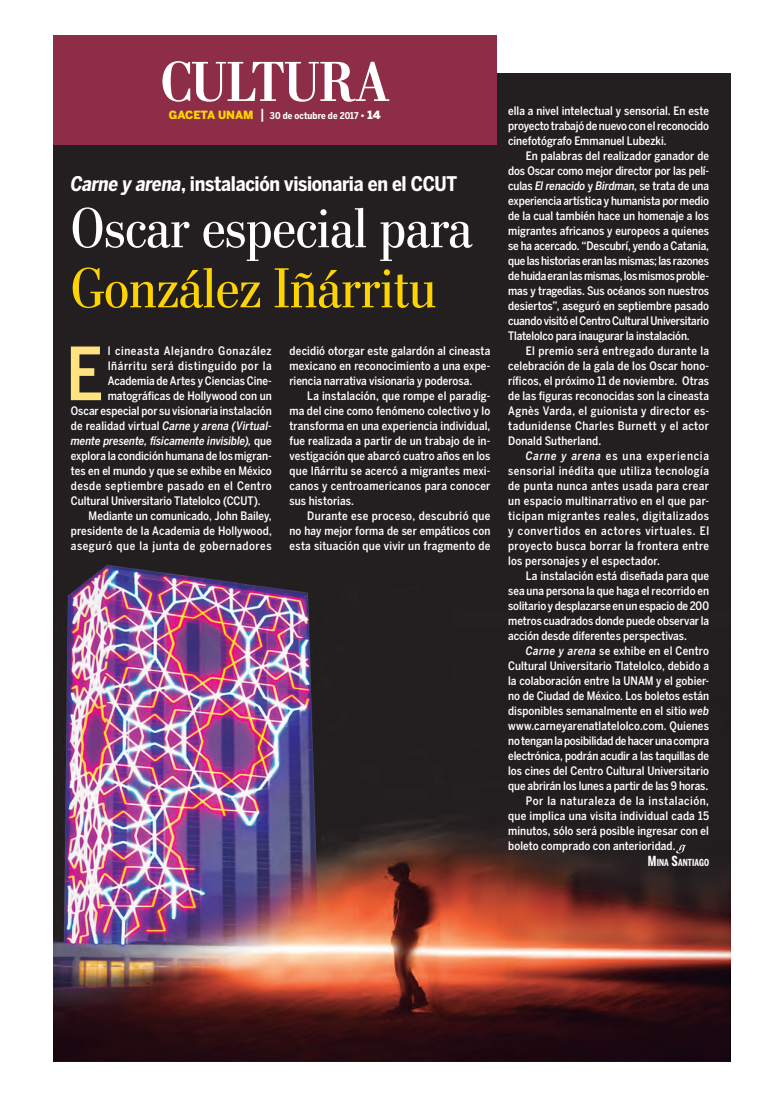
<style>
.page{position:relative;width:780px;height:1117px;background:#fff}
.page>*{position:absolute;margin:0;border:0;box-sizing:border-box;transform-origin:0 0}
._3_1_Tex_Cal_Cap4{font:500 72.38px "Benton Sans Cond";color:#ffe380}
._1_0_Cabeza_Principa{font:56.25px/60px "Stilson";color:#fff}
.t1{font:700 56.25px "Stilson";letter-spacing:.005em;color:#fff}
._0_0_Balazo{font:700 20px "Benton Sans Cond";letter-spacing:-.015em;color:#fff}
._3_1_Tex_Cal{font:500 11.62px/15px "Benton Sans Cond";letter-spacing:.005em;color:#fff;text-align:justify}
._3_1_Tex_Cal_Cap4-2{font:500 11.62px "Benton Sans Cond";color:#fff}
._3_1_Tex_Cal_Cap4-3{font:italic 500 11.62px "Benton Sans Cond";color:#fff}
._3_1_Tex_Cal_Cap4-4{font:500 11.62px "Benton Sans Cond";letter-spacing:.045em;color:#fff}
._3_1_Tex_Cal_Cap4-5{font:500 11.62px "Benton Sans Cond";letter-spacing:.04em;color:#fff}
._4_0_Crédito_nota_in{font:700 9.62px "Benton Sans Comp";letter-spacing:.01em;color:#fff}
._9_0_Folio_Fecha{font:700 9.38px "Benton Sans Cond";letter-spacing:.01em;color:#fff}
.s1{font-family:"Benton Sans";font-weight:900;font-size:11.25px;color:#fed304}
.s2{font-family:"Benton Sans";font-weight:500;font-size:13.75px}
.s3{font-family:"Benton Sans";font-weight:900}
.s4{font-family:"Benton Sans";font-weight:900;font-size:11.25px}
.s5{font-style:italic}
.s6{color:#fed304}
.s7{font-style:normal}
.s8{font-size:13.75px}
</style>
<div class="page">
<img style="left:53px;top:73px;width:677px;height:988px">
<div style="left:53px;top:35px;width:443px;height:110px;background:#8d2d47"></div>
<svg style="left:676px;top:844px;width:10px;height:9px"></svg>
<p class="t1" style="left:161px;top:48px;width:229px">CULTURA</p>
<p class="_9_0_Folio_Fecha" style="left:169px;top:110px;width:213px"><span class="s1">GACETA UNAM</span> <span class="s2">|</span> 30 de octubre de 2017 <span class="s3">•</span> <span class="s4">14</span></p>
<p class="_0_0_Balazo" style="left:71px;top:172px;width:388px"><span class="s5">Carne y arena</span>, instalación visionaria en el CCUT</p>
<p class="_1_0_Cabeza_Principa" style="left:71px;top:198px;width:403px">Oscar especial para<br><span class="s6">González Iñárritu</span></p>
<p class="_3_1_Tex_Cal" style="left:289px;top:343px;width:202px">decidió otorgar este galardón al cineasta mexicano en reconocimiento a una expe&shy;riencia narrativa visionaria y poderosa.</p>
<p class="_3_1_Tex_Cal" style="left:289px;top:388px;width:202px;text-indent:18px">La instalación, que rompe el paradig&shy;ma del cine como fenómeno colectivo y lo transforma en una experiencia individual, fue realizada a partir de un trabajo de in&shy;vestigación que abarcó cuatro años en los que Iñárritu se acercó a migrantes mexi&shy;canos y centroamericanos para conocer sus historias.</p>
<p class="_3_1_Tex_Cal" style="left:289px;top:508px;width:202px;text-indent:18px">Durante ese proceso, descubrió que no hay mejor forma de ser empáticos con esta situación que vivir un fragmento de</p>
<p class="_3_1_Tex_Cal_Cap4" style="left:66px;top:331px;width:39px">E</p>
<p class="_3_1_Tex_Cal_Cap4-4" style="left:108px;top:344px;width:165px">l cineasta Alejandro Gonazález</p>
<p class="_3_1_Tex_Cal_Cap4-4" style="left:108px;top:359px;width:165px">Iñárritu será distinguido por la</p>
<p class="_3_1_Tex_Cal_Cap4-2" style="left:108px;top:374px;width:165px">Academia de Artes y Ciencias Cine-</p>
<p class="_3_1_Tex_Cal_Cap4-2" style="left:108px;top:389px;width:165px">matográficas de Hollywood con un</p>
<p class="_3_1_Tex_Cal_Cap4-2" style="left:71px;top:404px;width:202px">Oscar especial por su visionaria instalación</p>
<p class="_3_1_Tex_Cal_Cap4-3" style="left:71px;top:419px;width:202px"><span class="s7">de realidad virtual</span> Carne y arena (Virtual-</p>
<p class="_3_1_Tex_Cal_Cap4-3" style="left:71px;top:434px;width:202px">mente presente, físicamente invisible), <span class="s7">que</span></p>
<p class="_3_1_Tex_Cal_Cap4-2" style="left:71px;top:449px;width:202px">explora la condición humana de los migran-</p>
<p class="_3_1_Tex_Cal_Cap4-2" style="left:71px;top:464px;width:202px">tes en el mundo y que se exhibe en México</p>
<p class="_3_1_Tex_Cal_Cap4-5" style="left:71px;top:479px;width:202px">desde septiembre pasado en el Centro</p>
<p class="_3_1_Tex_Cal_Cap4-2" style="left:71px;top:494px;width:191px">Cultural Universitario Tlatelolco (CCUT).</p>
<p class="_3_1_Tex_Cal" style="left:71px;top:508px;width:202px;text-indent:18px">Mediante un comunicado, John Bailey, presidente de la Academia de Hollywood, aseguró que la junta de gobernadores</p>
<p class="_3_1_Tex_Cal" style="left:508px;top:103px;width:202px">ella a nivel intelectual y sensorial. En este proyecto trabajó de nuevo con el reconocido cinefotógrafo Emmanuel Lubezki.</p>
<p class="_3_1_Tex_Cal" style="left:508px;top:148px;width:202px;text-indent:18px">En palabras del realizador ganador de dos Oscar como mejor director por las pelí&shy;culas <span class="s5">El renacido</span> y <span class="s5">Birdman</span>, se trata de una experiencia artística y humanista por medio de la cual también hace un homenaje a los migrantes africanos y europeos a quienes se ha acercado. “Descubrí, yendo a Catania, que las historias eran las mismas; las razones de huida eran las mismas, los mismos proble&shy;mas y tragedias. Sus océanos son nuestros desiertos”, aseguró en septiembre pasado cuando visitó el Centro Cultural Universitario Tlatelolco para inaugurar la instalación.</p>
<p class="_3_1_Tex_Cal" style="left:508px;top:343px;width:202px;text-indent:18px">El premio será entregado durante la celebración de la gala de los Oscar hono&shy;ríficos, el próximo 11 de noviembre. Otras de las figuras reconocidas son la cineasta Agnès Varda, el guionista y director es&shy;tadunidense Charles Burnett y el actor Donald Sutherland.</p>
<p class="_3_1_Tex_Cal" style="left:508px;top:448px;width:202px;text-indent:18px"><span class="s5">Carne y arena</span> es una experiencia sensorial inédita que utiliza tecnología de punta nunca antes usada para crear un espacio multinarrativo en el que par&shy;ticipan migrantes reales, digitalizados y convertidos en actores virtuales. El proyecto busca borrar la frontera entre los personajes y el espectador.</p>
<p class="_3_1_Tex_Cal" style="left:508px;top:568px;width:202px;text-indent:18px">La instalación está diseñada para que sea una persona la que haga el recorrido en solitario y desplazarse en un espacio de 200 metros cuadrados donde puede observar la acción desde diferentes perspectivas.</p>
<p class="_3_1_Tex_Cal" style="left:508px;top:643px;width:202px;text-indent:18px"><span class="s5">Carne y arena</span> se exhibe en el Centro Cultural Universitario Tlatelolco, debido a la colaboración entre la UNAM y el gobier&shy;no de Ciudad de México. Los boletos están disponibles semanalmente en el sitio <span class="s5">web </span>www.carneyarenatlatelolco.com. Quienes no tengan la posibilidad de hacer una compra electrónica, podrán acudir a las taquillas de los cines del Centro Cultural Universitario que abrirán los lunes a partir de las 9 horas.</p>
<p class="_3_1_Tex_Cal" style="left:508px;top:793px;width:202px;text-indent:18px">Por la naturaleza de la instalación, que implica una visita individual cada 15 minutos, sólo será posible ingresar con el boleto comprado con anterioridad.</p>
<p class="_4_0_Crédito_nota_in" style="left:648px;top:856px;width:63px"><span class="s8">M</span>INA <span class="s8">S</span>ANTIAGO</p>
</div>
